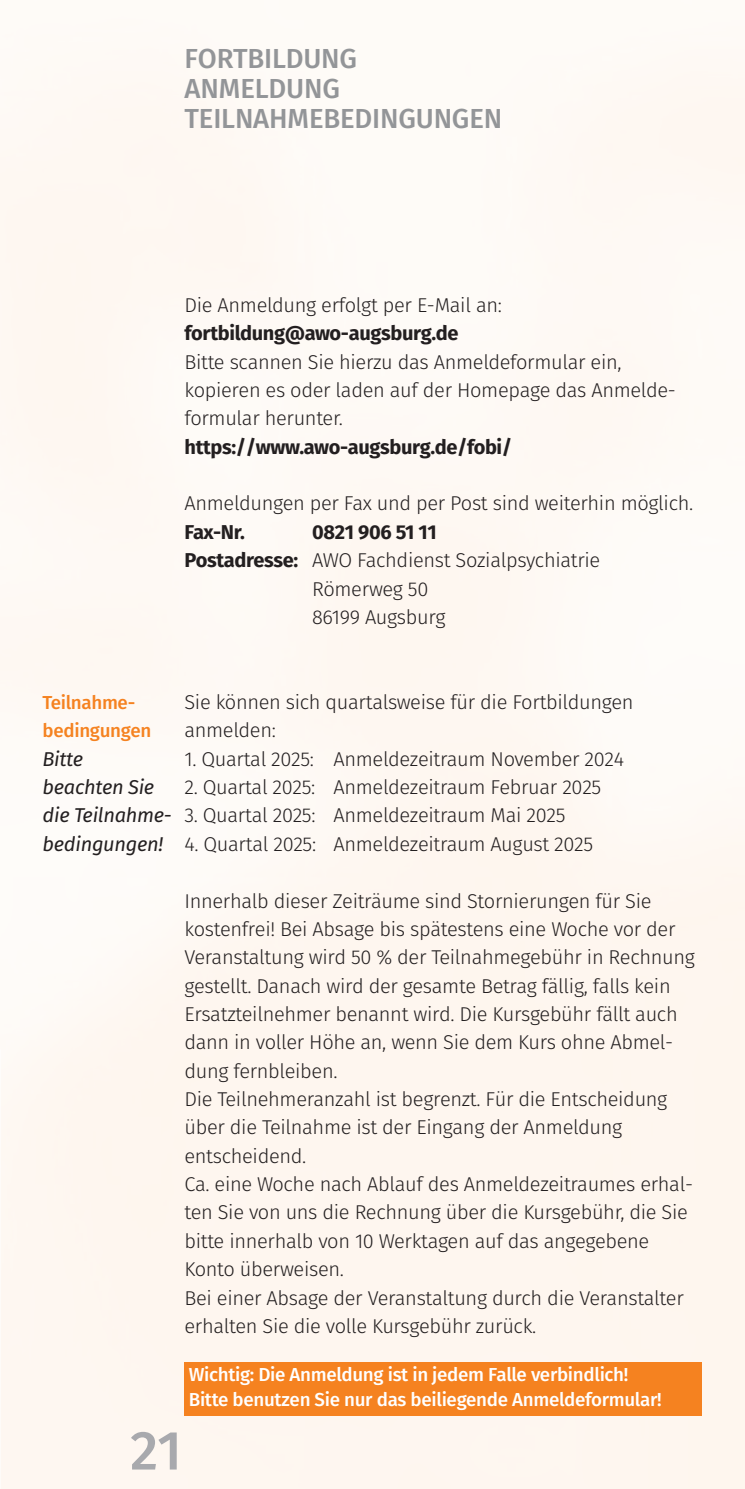
<style>
.page{position:relative;width:745px;height:1489px;background:#fff}
.page>*{position:absolute;margin:0;border:0;box-sizing:border-box;transform-origin:0 0}
.t1{font:500 55px "Fira Sans";color:#a8a9ad}
.t2{font:500 27.5px "Fira Sans";letter-spacing:-.005em;color:#939598}
.t3{font:300 20px/28.2px "Fira Sans";letter-spacing:-.015em;color:#231f20}
.t4{font:700 20px "Fira Sans";letter-spacing:-.02em;color:#231f20}
.t5{font:italic 20px/28.2px "Fira Sans";letter-spacing:-.015em;color:#231f20}
.t6{font:500 18.75px "Fira Sans";letter-spacing:-.015em;color:#fff}
.t7{font:500 18.75px "Fira Sans";letter-spacing:-.015em;color:#f58220}
.s1{font-weight:700}
</style>
<div class="page">
<div style="left:0;top:56px;width:744px;height:1432px;background:#fef8f2"></div>
<div style="left:184px;top:1361px;width:518px;height:53px;background:#f58220"></div>
<p class="t2" style="left:184px;top:47px;width:174px">FORTBILDUNG</p>
<p class="t2" style="left:184px;top:78px;width:157px">ANMELDUNG</p>
<p class="t2" style="left:184px;top:108px;width:319px">TEILNAHMEBEDINGUNGEN</p>
<p class="t3" style="left:184px;top:292px;width:319px">Die Anmeldung erfolgt per E-Mail an:</p>
<p class="t4" style="left:184px;top:325px;width:275px">fortbildung@awo-augsburg.de</p>
<p class="t3" style="left:184px;top:349px;width:438px">Bitte scannen Sie hierzu das Anmeldeformular ein,</p>
<p class="t3" style="left:184px;top:377px;width:492px">kopieren es oder laden auf der Homepage das Anmelde - formular herunter.</p>
<p class="t4" style="left:184px;top:438px;width:329px">https://www.awo-augsburg.de/fobi/</p>
<p class="t3" style="left:184px;top:491px;width:510px">Anmeldungen per Fax und per Post sind weiterhin möglich.</p>
<p class="t4" style="left:184px;top:523px;width:62px">Fax-Nr.</p>
<p class="t4" style="left:312px;top:523px;width:126px">0821 906 51 11</p>
<p class="t3" style="left:184px;top:547px;width:417px"><span class="s1">Postadresse:</span> AWO Fachdienst Sozialpsychiatrie</p>
<p class="t3" style="left:312px;top:576px;width:118px">Römerweg 50</p>
<p class="t3" style="left:312px;top:604px;width:135px">86199 Augsburg</p>
<p class="t7" style="left:43px;top:695px;width:94px">Teilnahme-</p>
<p class="t7" style="left:43px;top:723px;width:110px">bedingungen</p>
<p class="t5" style="left:43px;top:746px;width:42px">Bitte</p>
<p class="t5" style="left:43px;top:774px;width:131px">beachten Sie die Teilnahme-</p>
<p class="t5" style="left:43px;top:831px;width:122px">be dingungen!</p>
<p class="t3" style="left:184px;top:689px;width:450px">Sie können sich quartalsweise für die Fortbildungen anmelden:</p>
<p class="t3" style="left:184px;top:746px;width:441px">1. Quartal 2025: Anmeldezeitraum November 2024</p>
<p class="t3" style="left:184px;top:774px;width:418px">2. Quartal 2025: Anmeldezeitraum Februar 2025</p>
<p class="t3" style="left:184px;top:803px;width:382px">3. Quartal 2025: Anmeldezeitraum Mai 2025</p>
<p class="t3" style="left:184px;top:831px;width:410px">4. Quartal 2025: Anmeldezeitraum August 2025</p>
<p class="t3" style="left:184px;top:888px;width:511px">Innerhalb dieser Zeiträume sind Stornierungen für Sie kostenfrei! Bei Absage bis spätestens eine Woche vor der Veranstaltung wird 50 % der Teilnahmegebühr in Rechnung gestellt. Danach wird der gesamte Betrag fällig, falls kein Ersatzteilnehmer benannt wird. Die Kursgebühr fällt auch dann in voller Höhe an, wenn Sie dem Kurs ohne Abmel&shy;dung fernbleiben.</p>
<p class="t3" style="left:184px;top:1086px;width:484px">Die Teilnehmeranzahl ist begrenzt. Für die Entscheidung über die Teilnahme ist der Eingang der Anmeldung entscheidend.</p>
<p class="t3" style="left:184px;top:1171px;width:509px">Ca. eine Woche nach Ablauf des Anmeldezeitraumes erhal&shy;ten Sie von uns die Rechnung über die Kursgebühr, die Sie bitte innerhalb von 10 Werktagen auf das angegebene Konto überweisen.</p>
<p class="t3" style="left:184px;top:1284px;width:500px">Bei einer Absage der Veranstaltung durch die Veranstalter erhalten Sie die volle Kursgebühr zurück.</p>
<p class="t6" style="left:189px;top:1367px;width:441px">Wichtig: Die Anmeldung ist in jedem Falle verbindlich!</p>
<p class="t6" style="left:189px;top:1392px;width:474px">Bitte benutzen Sie nur das beiliegende Anmeldeformular!</p>
<p class="t1" style="left:130px;top:1427px;width:53px">21</p>
</div>
